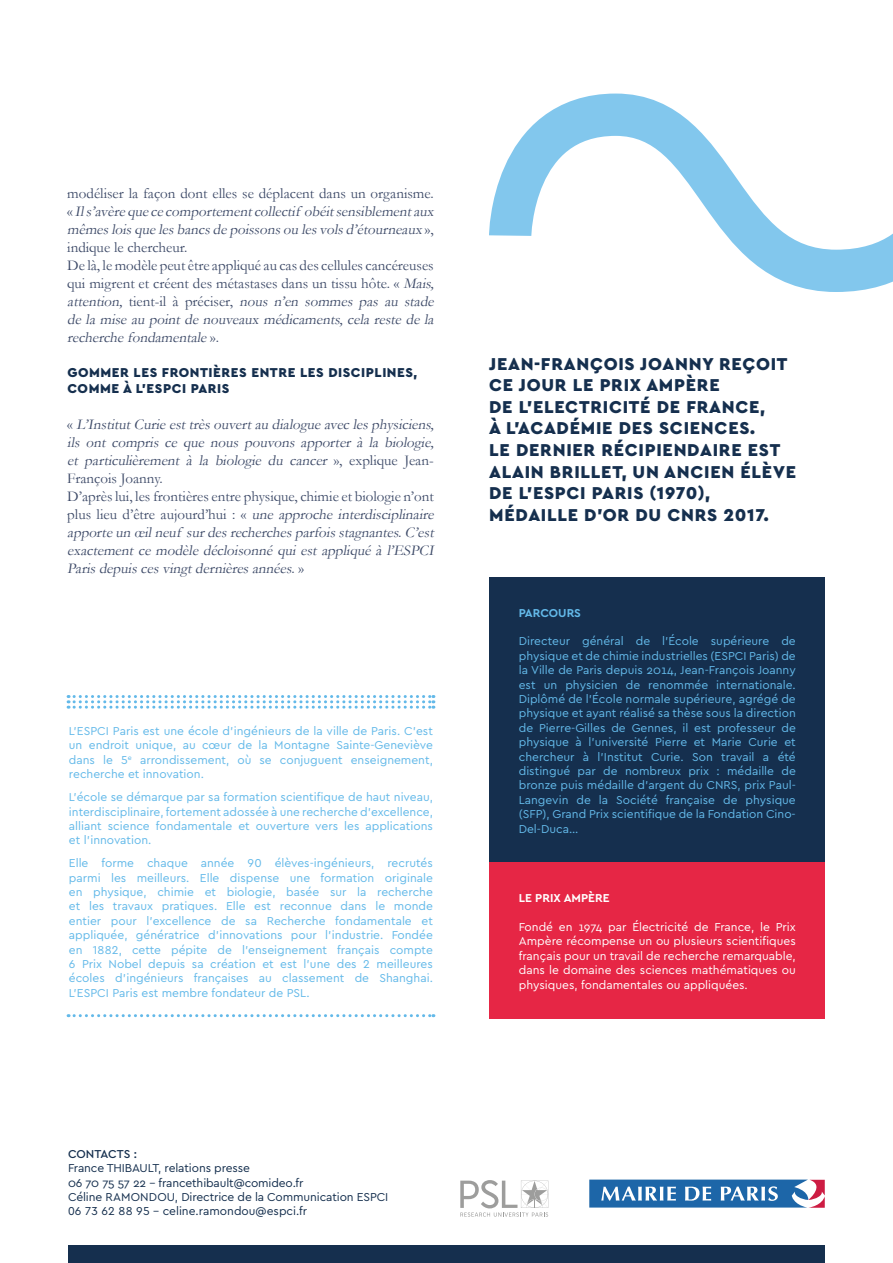
<style>
.page{position:relative;width:893px;height:1263px;background:#fff}
.page>*{position:absolute;margin:0;border:0;box-sizing:border-box;transform-origin:0 0}
.t1{font:900 18px/21.6px "Cera PRO";letter-spacing:.04em;color:#152f4e}
.t2{font:italic 15px/18px "Garamond";color:#3c4967}
.t3{font:900 13.5px/16.2px "Cera PRO";letter-spacing:.04em;color:#152f4e}
.t4{font:12px/14.4px "Cera PRO";color:#63b9e9;text-align:justify}
.t5{font:12px/14.4px "Cera PRO";color:#fff;text-align:justify}
.t6{font:12px/14.4px "Cera PRO";letter-spacing:-.01em;color:#152f4e}
.t7{font:700 12px "Cera PRO";color:#fff}
.t8{font:500 12px "Cera PRO";color:#152f4e}
.t9{font:700 12px "Cera PRO";letter-spacing:-.005em;color:#63b9e9}
.s1{font-style:normal}
</style>
<div class="page">
<div style="left:68px;top:1245px;width:757px;height:18px;background:#152f4e"></div>
<svg style="left:460px;top:1180px;width:88px;height:37px"></svg>
<svg style="left:68px;top:695px;width:366px;height:14px"></svg>
<svg style="left:68px;top:1014px;width:366px;height:3px"></svg>
<svg style="left:589px;top:1179px;width:236px;height:29px;background:#5a88b9"></svg>
<div style="left:489px;top:577px;width:336px;height:285px;background:#152f4e"></div>
<div style="left:489px;top:862px;width:336px;height:157px;background:#e62645"></div>
<svg style="left:489px;top:93px;width:404px;height:199px"></svg>
<p class="t2" style="left:67px;top:184px;width:371px"><span class="s1">modéliser la façon dont elles se déplacent dans un organisme. «</span> Ils’avère que ce comportementcollectif obéitsensiblementaux mêmesloisque lesbancsde poissonsou lesvolsd’étourneaux <span class="s1">» , indique le chercheur.<br>De là, le modèle peut être appliqué au cas des cellules cancéreuses qui migrent et créent des métastases dans un tissu hôte. «</span> Mais, attention, <span class="s1">ti e n t - il à p r é c i s e r,</span> nous n’en sommes pas au stade de la mise au point de nouveaux médicaments, cela reste de la recherche fondamentale <span class="s1">» .</span></p>
<p class="t3" style="left:67px;top:363px;width:351px">GOMMER LES FRONTIÈRES ENTRE LES DISCIPLINES,<br>COMME À L’ESPCI PARIS</p>
<p class="t2" style="left:67px;top:415px;width:371px"><span class="s1">«</span> L’InstitutCurie esttrèsouvertau dialogue avec lesphysiciens, ils ont compris ce que nous pouvons apporter à la biologie, et particulièrement à la biologie du cancer <span class="s1">» , e x p l i q u e J e a n - François Joanny.<br>D’après lui, les frontières entre physique, chimie et biologie n’ont p l u s li e u d ’ ê t r e a u j o u r d ’ h ui : «</span> une approche interdisciplinaire apporte un œilneuf surdesrecherchesparfoisstagnantes.C’est exactement ce modèle décloisonné qui est appliqué à l’ESPCI Parisdepuiscesvingtdernièresannées<span class="s1">. »</span></p>
<p class="t4" style="left:69px;top:723px;width:365px">L’ESPCI Paris est une école d’ingénieurs de la ville de Paris. C’est un endroit unique, au cœur de la Montagne Sainte-Geneviève dans le 5<sup>e</sup> arrondissement, où se conjuguent enseignement, recherche et innovation.</p>
<p class="t4" style="left:69px;top:789px;width:365px">L’école se démarque par sa formation scientifique de haut niveau, interdisciplinaire, fortement adossée à une recherche d’excellence, alliant science fondamentale et ouverture vers les applications et l’innovation.</p>
<p class="t4" style="left:69px;top:855px;width:365px">Elle forme chaque année 90 élèves-ingénieurs, recrutés parmi les meilleurs. Elle dispense une formation originale en physique, chimie et biologie, basée sur la recherche et les travaux pratiques. Elle est reconnue dans le monde entier pour l’excellence de sa Recherche fondamentale et appliquée, génératrice d’innovations pour l’industrie. Fondée en 1882, cette pépite de l’enseignement français compte 6 Prix Nobel depuis sa création et est l’une des 2 meilleures écoles d’ingénieurs françaises au classement de Shanghai.<br>L’ESPCI Paris est membre fondateur de PSL.</p>
<h1 class="t1" style="left:489px;top:352px;width:308px">JEAN-FRANÇOIS JOANNY REÇOIT<br>CE JOUR LE PRIX AMPÈRE<br>DE L’ELECTRICITÉ DE FRANCE,<br>À L’ACADÉMIE DES SCIENCES.<br>LE DERNIER RÉCIPIENDAIRE EST<br>ALAIN BRILLET, UN ANCIEN ÉLÈVE<br>DE L’ESPCI PARIS (1970),<br>MÉDAILLE D’OR DU CNRS 2017.</h1>
<p class="t9" style="left:519px;top:604px;width:64px">PARCOURS</p>
<p class="t4" style="left:519px;top:634px;width:279px">Directeur général de l’École supérieure de physique et de chimie industrielles (ESPCI Paris) de la Ville de Paris depuis 2014, Jean-François Joanny est un physicien de renommée internationale.<br>Diplômé de l’École normale supérieure, agrégé de physique et ayant réalisé sa thèse sous la direction de Pierre-Gilles de Gennes, il est professeur de physique à l’université Pierre et Marie Curie et chercheur à l’Institut Curie. Son travail a été distingué par de nombreux prix : médaille de bronze puis médaille d’argent du CNRS, prix Paul-Langevin de la Société française de physique (SFP), Grand Prix scientifique de la Fondation Cino-Del-Duca…</p>
<p class="t7" style="left:519px;top:890px;width:92px">LE PRIX AMPÈRE</p>
<p class="t5" style="left:519px;top:919px;width:279px">Fondé en 1974 par Électricité de France, le Prix Ampère récompense un ou plusieurs scientifiques français pour un travail de recherche remarquable, dans le domaine des sciences mathématiques ou physiques, fondamentales ou appliquées.</p>
<p class="t8" style="left:68px;top:1146px;width:71px">CONTACTS :</p>
<p class="t6" style="left:68px;top:1160px;width:322px">France THIBAULT, relations presse<br>06 70 75 57 22 - francethibault@comideo.fr<br>Céline RAMONDOU, Directrice de la Communication ESPCI 06 73 62 88 95 - celine.ramondou@espci.fr</p>
</div>
